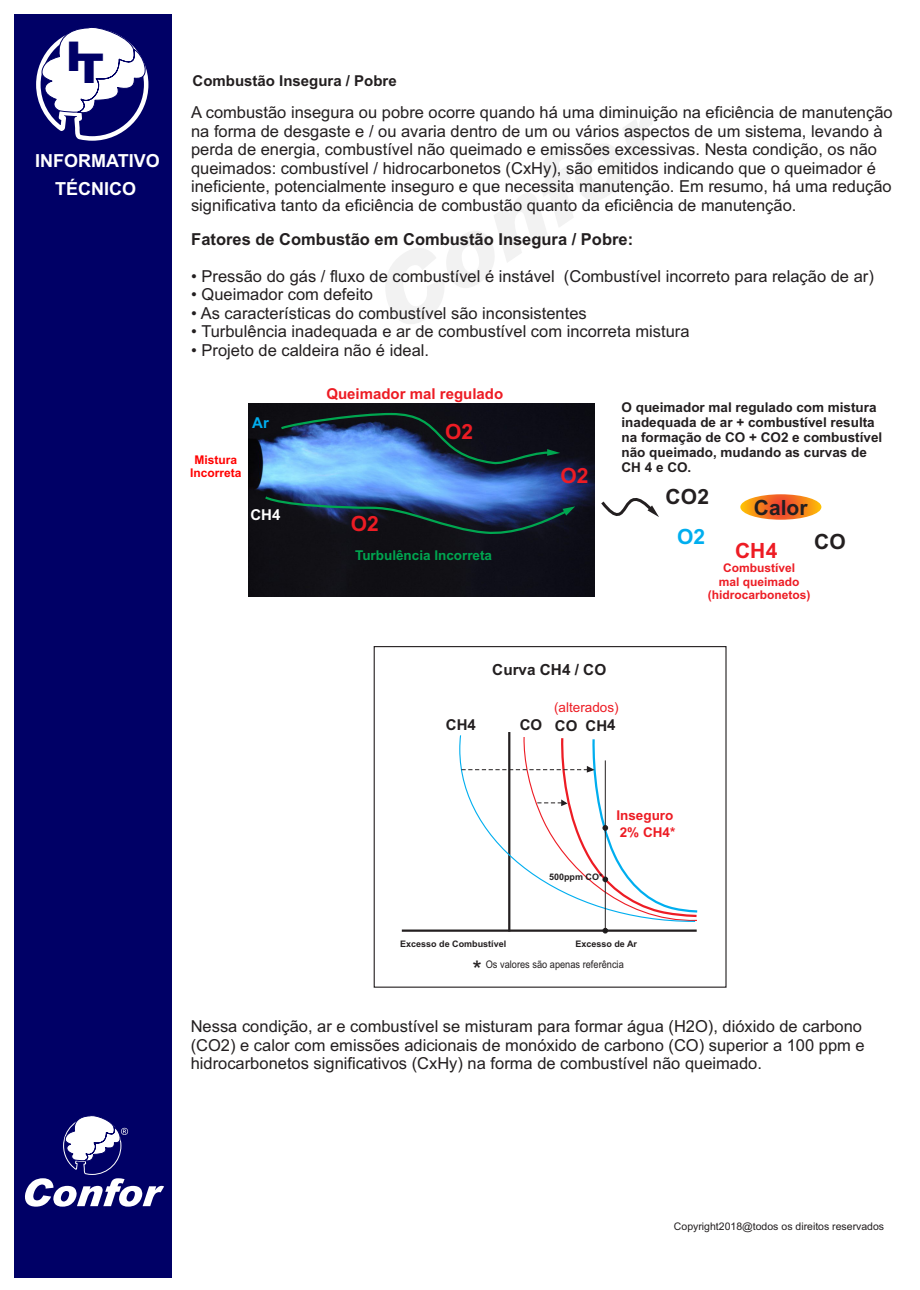
<style>
.page{position:relative;width:920px;height:1290px;background:#fff}
.page>*{position:absolute;margin:0;border:0;box-sizing:border-box;transform-origin:0 0}
.t1{font:900 41.1px "Arial";color:#006}
.t2{font:24px "Arial";color:#231f20}
.t3{font:700 21px "Arial";color:#231f20}
.t4{font:700 21px "Arial";color:#ed1c24}
.t5{font:700 21px "Arial";color:#00aeef}
.t6{font:700 18px/28px "Arial";color:#fff;text-align:center}
.t7{font:16.5px/18.5px "Arial";color:#231f20}
.t8{font:700 16.5px "Arial";color:#231f20}
.t9{font:700 15.3px "Arial";color:#231f20}
.t10{font:700 15px "Arial";color:#231f20}
.t11{font:700 15px "Arial";color:#ed1c24}
.t12{font:700 15px "Arial";color:#fff}
.t13{font:700 15px "Arial";color:#00aeef}
.t14{font:700 13.5px/15.1px "Arial";color:#231f20}
.t15{font:700 13.5px "Arial";color:#00a650}
.t16{font:700 13.5px/17.4px "Arial";color:#ed1c24}
.t17{font:13.5px "Arial";color:#ed1c24}
.t18{font:700 12px/13.4px "Arial";color:#ed1c24;text-align:center}
.t19{font:700 12px/13.4px "Arial";color:#f00;text-align:center}
.t20{font:10.5px "Arial";color:#231f20}
.t21{font:10.5px "Arial";color:#231f20;scale:.88 1}
.t22{font:700 9px "Arial";color:#231f20}
</style>
<div class="page">
<svg style="left:385px;top:109px;width:267px;height:215px"></svg>
<div style="left:14px;top:14px;width:158px;height:1264px;background:#006"></div>
<svg style="left:36px;top:27px;width:113px;height:114px"></svg>
<svg style="left:25px;top:1115px;width:139px;height:91px"></svg>
<img style="left:248px;top:403px;width:347px;height:194px">
<svg style="left:279px;top:412px;width:281px;height:55px;background:#2f4d6b"></svg>
<svg style="left:263px;top:494px;width:312px;height:43px;background:#1d334f"></svg>
<svg style="left:601px;top:498px;width:58px;height:19px"></svg>
<svg style="left:740px;top:494px;width:81px;height:26px;background:#f57a25"></svg>
<hr style="left:402px;top:929px;width:295px;height:3px;background:#231f20">
<hr style="left:508px;top:732px;width:2px;height:199px;background:#231f20">
<hr style="left:605px;top:760px;width:1px;height:171px;background:#231f20">
<svg style="left:459px;top:734px;width:239px;height:188px"></svg>
<div style="left:374px;top:646px;width:352px;height:342px;border:1px solid #231f20"></div>
<h1 class="t1" style="left:66px;top:48px;width:40px">IT</h1>
<p class="t6" style="left:35px;top:149px;width:126px">INFORMATIVO<br>TÉCNICO</p>
<p class="t10" style="left:193px;top:75px;width:206px">Combustão Insegura / Pobre</p>
<p class="t7" style="left:191px;top:105px;width:703px">A combustão insegura ou pobre ocorre quando há uma diminuição na eficiência de manutenção na forma de desgaste e / ou avaria dentro de um ou vários aspectos de um sistema, levando à perda de energia, combustível não queimado e emissões excessivas. Nesta condição, os não queimados: combustível / hidrocarbonetos (CxHy), são emitidos indicando que o queimador é ineficiente, potencialmente inseguro e que necessita manutenção. Em resumo, há uma redução significativa tanto da eficiência de combustão quanto da eficiência de manutenção.</p>
<p class="t8" style="left:191px;top:233px;width:443px">Fatores de Combustão em Combustão Insegura / Pobre:</p>
<p class="t7" style="left:191px;top:268px;width:684px">• Pressão do gás / fluxo de combustível é instável (Combustível incorreto para relação de ar)</p>
<p class="t7" style="left:191px;top:287px;width:183px">• Queimador com defeito</p>
<p class="t7" style="left:191px;top:305px;width:397px">• As características do combustível são inconsistentes</p>
<p class="t7" style="left:191px;top:324px;width:500px">• Turbulência inadequada e ar de combustível com incorreta mistura</p>
<p class="t7" style="left:191px;top:342px;width:239px">• Projeto de caldeira não é ideal.</p>
<p class="t19" style="left:190px;top:454px;width:53px">Mistura<br>Incorreta</p>
<p class="t13" style="left:252px;top:417px;width:18px">Ar</p>
<p class="t12" style="left:250px;top:510px;width:31px">CH4</p>
<p class="t11" style="left:326px;top:388px;width:178px">Queimador mal regulado</p>
<p class="t4" style="left:351px;top:516px;width:30px">O2</p>
<p class="t4" style="left:445px;top:423px;width:30px">O2</p>
<p class="t15" style="left:355px;top:550px;width:139px">Turbulência Incorreta</p>
<p class="t4" style="left:560px;top:468px;width:30px">O2</p>
<p class="t14" style="left:622px;top:400px;width:262px">O queimador mal regulado com mistura inadequada de ar + combustível resulta na formação de CO + CO2 e combustível não queimado, mudando as curvas de<br>CH 4 e CO.</p>
<p class="t3" style="left:666px;top:489px;width:45px">CO2</p>
<p class="t3" style="left:754px;top:499px;width:55px">Calor</p>
<p class="t4" style="left:735px;top:542px;width:44px">CH4</p>
<p class="t18" style="left:708px;top:563px;width:104px">Combustível<br>mal queimado (hidrocarbonetos)</p>
<p class="t5" style="left:677px;top:529px;width:30px">O2</p>
<p class="t3" style="left:814px;top:534px;width:33px">CO</p>
<p class="t9" style="left:492px;top:664px;width:115px">Curva CH4 / CO</p>
<p class="t17" style="left:554px;top:702px;width:66px">(alterados)</p>
<p class="t10" style="left:446px;top:719px;width:31px">CH4</p>
<p class="t10" style="left:520px;top:720px;width:97px">CO CO CH4</p>
<p class="t22" style="left:549px;top:873px;width:55px">500ppm CO*</p>
<p class="t16" style="left:616px;top:808px;width:60px">Inseguro<br>2% CH4*</p>
<p class="t22" style="left:400px;top:941px;width:108px">Excesso de Combustível</p>
<p class="t22" style="left:575px;top:940px;width:63px">Excesso de Ar</p>
<h2 class="t2" style="left:472px;top:960px;width:11px">*</h2>
<p class="t21" style="left:486px;top:960px;width:158px">Os valores são apenas referência</p>
<p class="t7" style="left:191px;top:1019px;width:675px">Nessa condição, ar e combustível se misturam para formar água (H2O), dióxido de carbono (CO2) e calor com emissões adicionais de monóxido de carbono (CO) superior a 100 ppm e hidrocarbonetos significativos (CxHy) na forma de combustível não queimado.</p>
<p class="t20" style="left:674px;top:1222px;width:212px">Copyright2018@todos os direitos reservados</p>
</div>
